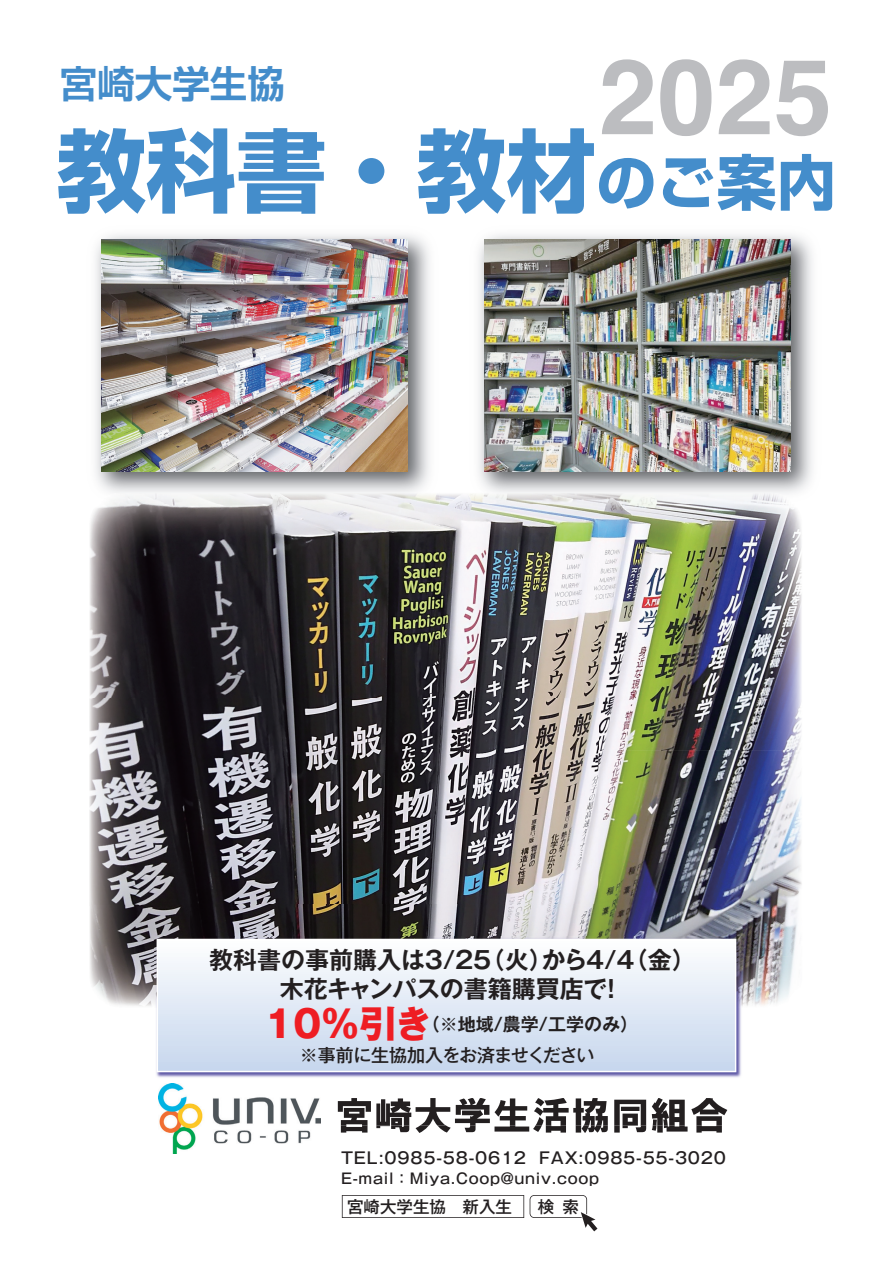
<style>
.page{position:relative;width:893px;height:1263px;background:#fff}
.page>*{position:absolute;margin:0;border:0;box-sizing:border-box;transform-origin:0 0}
.t1{font:700 105px "Helvetica";color:#bcbdc0}
.t2{font:90px "Shin Go Pr 6 Bold 90 pv RKSJ H";color:#448dcb}
.t3{font:37.5px "Shin Go Pr 6 De Bold 90 pv RKSJ H";color:#448dcb}
.t4{font:24px/28.5px "Gothic MB101 Pr 6 De Bold 90 pv RKSJ H";color:#231f20;text-align:center}
.t5{font:18px/31.3px "Gothic MB101 Pr 6 Medium 90 pv RKSJ H";letter-spacing:-.045em;color:#231f20;text-align:center}
.t6{font:16.5px "Gothic MB101 Pr 6 Medium 90 pv RKSJ H";color:#231f20}
.t7{font:16.05px "Gothic MB101 Pr 6 Medium 90 pv RKSJ H";letter-spacing:.05em;color:#231f20}
.t8{font:14.55px "Gothic MB101 Pr 6 Medium 90 pv RKSJ H";letter-spacing:.05em;color:#231f20}
.s1{font-size:60px}
.s2{font-family:"Gothic MB101 Pr 6 Bold 90 pv RKSJ H";font-size:37.5px;color:#ee1d23}
.s3{font-family:"Gothic MB101 Pr 6 De Bold 90 pv RKSJ H"}
</style>
<div class="page">
<img style="left:89px;top:504px;width:255px;height:401px">
<img style="left:344px;top:494px;width:254px;height:411px">
<img style="left:598px;top:504px;width:204px;height:452px">
<img style="left:89px;top:905px;width:102px;height:101px">
<img style="left:191px;top:905px;width:408px;height:32px">
<img style="left:743px;top:956px;width:51px;height:50px">
<img style="left:95px;top:234px;width:335px;height:259px">
<img style="left:112px;top:493px;width:328px;height:11px">
<img style="left:478px;top:234px;width:334px;height:259px">
<img style="left:468px;top:493px;width:318px;height:11px">
<img style="left:101px;top:240px;width:307px;height:232px">
<img style="left:155px;top:937px;width:588px;height:141px">
<svg style="left:157px;top:939px;width:579px;height:133px"></svg>
<img style="left:484px;top:240px;width:307px;height:231px">
<svg style="left:338px;top:1098px;width:270px;height:35px"></svg>
<svg style="left:614px;top:1100px;width:32px;height:32px"></svg>
<svg style="left:652px;top:1098px;width:75px;height:34px"></svg>
<img style="left:158px;top:1083px;width:162px;height:70px">
<svg style="left:342px;top:1195px;width:182px;height:23px"></svg>
<svg style="left:530px;top:1195px;width:68px;height:37px"></svg>
<p class="t3" style="left:60px;top:53px;width:227px">宮崎大学生協</p>
<p class="t1" style="left:599px;top:33px;width:235px">2025</p>
<p class="t2" style="left:56px;top:100px;width:782px">教科書・教材<span class="s1">のご案内</span></p>
<p class="t4" style="left:209px;top:945px;width:488px">教科書の事前購入は3/25（火）から4/4（金）木花キャンパスの書籍購買店で！</p>
<p class="t5" style="left:265px;top:1007px;width:375px"><span class="s2">10％引き</span><span class="s3">（※地域/農学/工学のみ）</span>※事前に生協加入をお済ませください</p>
<p class="t7" style="left:341px;top:1144px;width:386px">TEL:0985-58-0612 FAX:0985-55-3020</p>
<p class="t8" style="left:341px;top:1166px;width:260px">E-mail：Miya.Coop@univ.coop</p>
<p class="t6" style="left:347px;top:1193px;width:167px">宮崎大学生協　新入生</p>
<p class="t6" style="left:538px;top:1193px;width:43px">検索</p>
</div>
